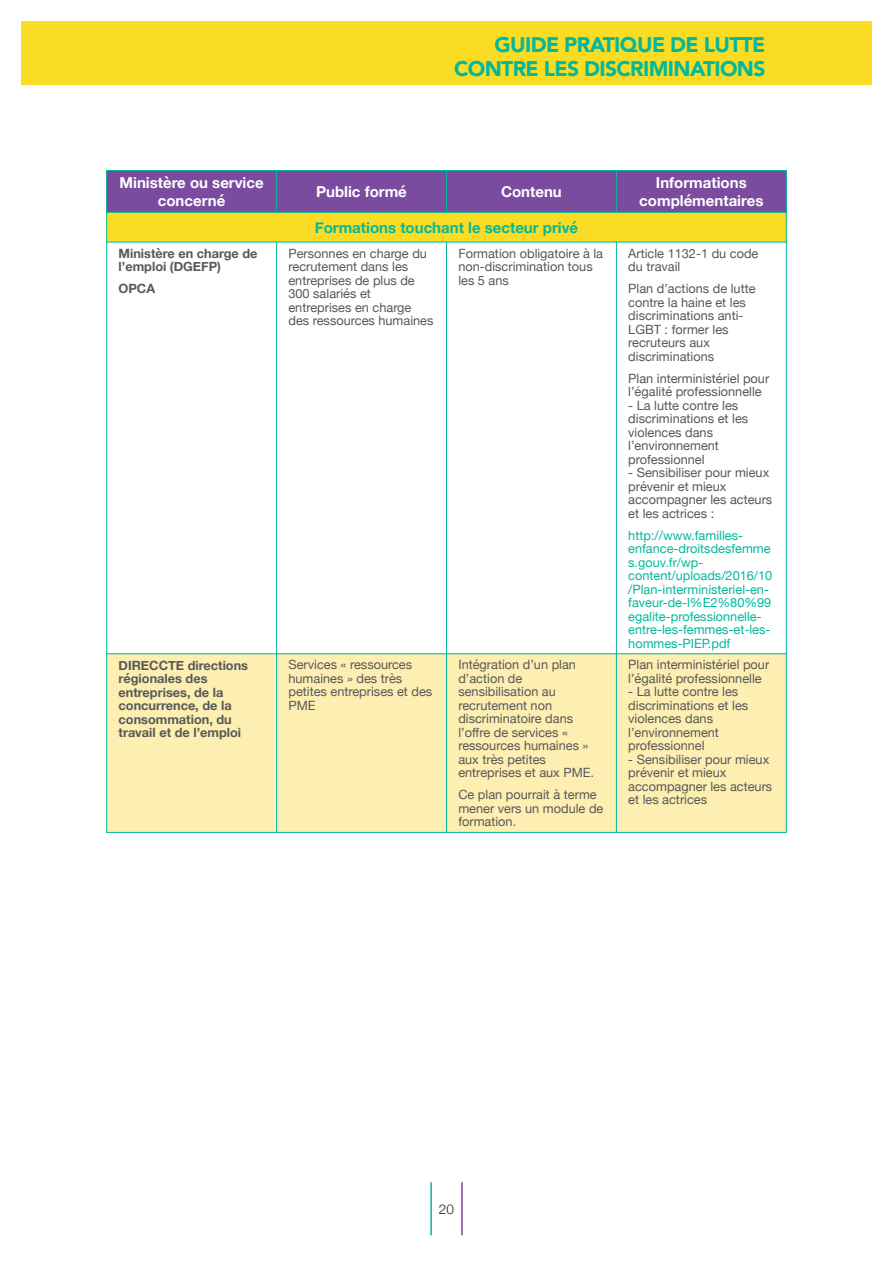
<style>
.page{position:relative;width:893px;height:1263px;background:#fff}
.page>*{position:absolute;margin:0;border:0;box-sizing:border-box;transform-origin:0 0}
.t1{font:900 21px/24px "Avenir";letter-spacing:-.03em;color:#03b89d;text-align:right}
.t2{font:700 15px/17.2px "Helvetica Neue";color:#fff;text-align:center}
.t3{font:700 15px "Helvetica Neue";color:#03b89d}
.t4{font:300 13.5px "Helvetica Neue";color:#231f20}
.t5{font:12.75px/13.5px "Helvetica Neue";color:#57585a}
.t6{font:12.75px/13.5px "Helvetica Neue";color:#03b89d}
.t7{font:700 12.75px/13.5px "Helvetica Neue";color:#57585a}
</style>
<div class="page">
<hr style="left:461px;top:1182px;width:2px;height:53px;background:#7a4b9e">
<hr style="left:430px;top:1182px;width:2px;height:53px;background:#03b89d">
<div style="left:21px;top:21px;width:850px;height:64px;background:#fadc24"></div>
<div style="left:106px;top:170px;width:171px;height:42px;background:#7a4b9e"></div>
<div style="left:277px;top:170px;width:169px;height:42px;background:#7a4b9e"></div>
<div style="left:446px;top:170px;width:170px;height:42px;background:#7a4b9e"></div>
<div style="left:616px;top:170px;width:171px;height:42px;background:#7a4b9e"></div>
<div style="left:106px;top:212px;width:680px;height:30px;background:#fadc24"></div>
<div style="left:106px;top:654px;width:171px;height:179px;background:#fdefb1"></div>
<div style="left:277px;top:654px;width:169px;height:179px;background:#fdefb1"></div>
<div style="left:446px;top:654px;width:170px;height:179px;background:#fdefb1"></div>
<div style="left:616px;top:654px;width:171px;height:179px;background:#fdefb1"></div>
<hr style="left:106px;top:170px;width:1px;height:663px;background:#03b89d">
<hr style="left:276px;top:170px;width:1px;height:43px;background:#03b89d">
<hr style="left:276px;top:242px;width:1px;height:591px;background:#03b89d">
<hr style="left:446px;top:170px;width:1px;height:43px;background:#03b89d">
<hr style="left:446px;top:242px;width:1px;height:591px;background:#03b89d">
<hr style="left:616px;top:170px;width:1px;height:43px;background:#03b89d">
<hr style="left:616px;top:242px;width:1px;height:591px;background:#03b89d">
<hr style="left:786px;top:170px;width:1px;height:663px;background:#03b89d">
<hr style="left:106px;top:170px;width:681px;height:1px;background:#03b89d">
<hr style="left:106px;top:212px;width:681px;height:1px;background:#03b89d">
<hr style="left:106px;top:242px;width:681px;height:1px;background:#03b89d">
<hr style="left:106px;top:653px;width:681px;height:1px;background:#03b89d">
<hr style="left:106px;top:832px;width:681px;height:1px;background:#03b89d">
<h1 class="t1" style="left:454px;top:32px;width:313px">GUIDE PRATIQUE DE LUTTE<br>CONTRE LES DISCRIMINATIONS</h1>
<p class="t2" style="left:120px;top:174px;width:146px">Ministère ou service concerné</p>
<p class="t2" style="left:316px;top:183px;width:92px">Public formé</p>
<p class="t2" style="left:501px;top:183px;width:62px">Contenu</p>
<p class="t2" style="left:639px;top:174px;width:126px">Informations complémentaires</p>
<p class="t3" style="left:315px;top:218px;width:265px">Formations touchant le secteur privé</p>
<p class="t7" style="left:119px;top:246px;width:140px">Ministère en charge de l’emploi (DGEFP)</p>
<p class="t7" style="left:119px;top:282px;width:38px">OPCA</p>
<p class="t5" style="left:288px;top:246px;width:147px">Personnes en charge du recrutement dans les entreprises de plus de<br>300 salariés et entreprises en charge des ressources humaines</p>
<p class="t5" style="left:458px;top:246px;width:146px">Formation obligatoire à la non-discrimination tous les 5 ans</p>
<p class="t5" style="left:628px;top:246px;width:132px">Article 1132-1 du code du travail</p>
<p class="t5" style="left:628px;top:282px;width:129px">Plan d’actions de lutte contre la haine et les discriminations anti-<br>LGBT : former les recruteurs aux discriminations</p>
<p class="t5" style="left:628px;top:371px;width:142px">Plan interministériel pour l’égalité professionnelle</p>
<p class="t5" style="left:628px;top:398px;width:121px">- La lutte contre les discriminations et les violences dans l’environnement professionnel</p>
<p class="t5" style="left:628px;top:466px;width:146px">- Sensibiliser pour mieux prévenir et mieux accompagner les acteurs et les actrices :</p>
<p class="t6" style="left:628px;top:528px;width:146px">http://www.familles&shy;enfance-droitsdesfemme s.gouv.fr/wp&shy;content/uploads/2016/10 /Plan-interministeriel-en&shy;faveur-de-l%E2%80%99 egalite-professionnelle&shy;entre-les-femmes-et-les&shy;hommes-PIEP.pdf</p>
<p class="t7" style="left:119px;top:658px;width:131px">DIRECCTE directions régionales des entreprises, de la concurrence, de la consommation, du travail et de l’emploi</p>
<p class="t5" style="left:288px;top:658px;width:145px">Services « ressources humaines » des très petites entreprises et des<br>PME</p>
<p class="t5" style="left:458px;top:658px;width:137px">Intégration d’un plan d’action de sensibilisation au recrutement non discriminatoire dans l’offre de services « ressources humaines » aux très petites entreprises et aux PME.</p>
<p class="t5" style="left:458px;top:788px;width:147px">Ce plan pourrait à terme mener vers un module de formation.</p>
<p class="t5" style="left:628px;top:658px;width:142px">Plan interministériel pour l’égalité professionnelle</p>
<p class="t5" style="left:628px;top:685px;width:121px">- La lutte contre les discriminations et les violences dans l’environnement professionnel</p>
<p class="t5" style="left:628px;top:752px;width:146px">- Sensibiliser pour mieux prévenir et mieux accompagner les acteurs et les actrices</p>
<p class="t4" style="left:439px;top:1201px;width:17px">20</p>
</div>
